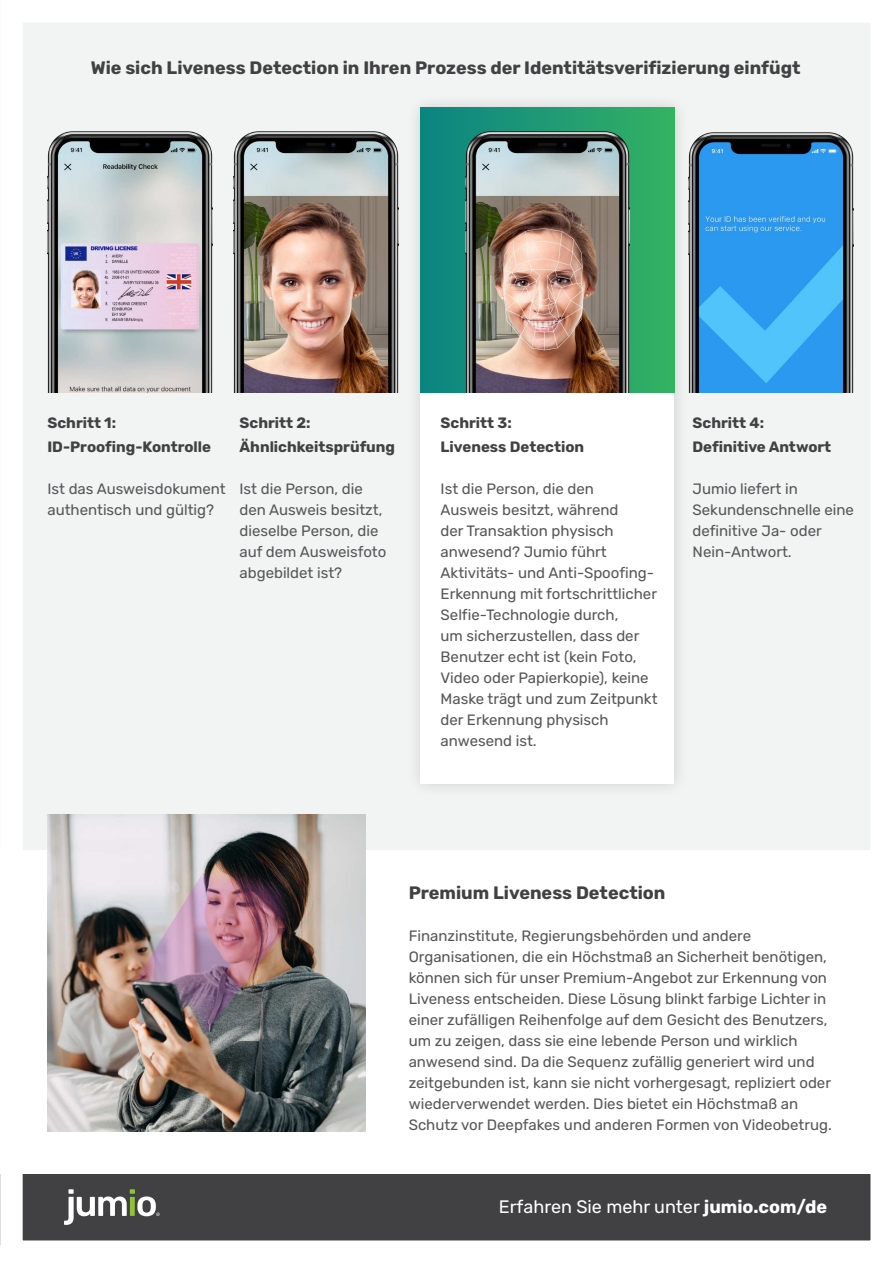
<style>
.page{position:relative;width:893px;height:1263px;background:#fff}
.page>*{position:absolute;margin:0;border:0;box-sizing:border-box;transform-origin:0 0}
.t1{font:700 18px "Rubik";color:#414042}
.t2{font:18px "Rubik";color:#fff}
.t3{font:15px/21px "Rubik";color:#565659}
.t4{font:700 15px/24px "Rubik";color:#414042}
.s1{font-weight:700}
</style>
<div class="page">
<div style="left:0;top:0;width:893px;height:849px;background:#f2f3f3"></div>
<div style="left:405px;top:93px;width:285px;height:705px;background:#000;opacity:.15"></div>
<div style="left:421px;top:108px;width:253px;height:675px;background:#fff"></div>
<img style="left:47px;top:814px;width:318px;height:317px">
<div style="left:0;top:1174px;width:893px;height:71px;background:#414042"></div>
<svg style="left:64px;top:1189px;width:96px;height:36px"></svg>
<div style="left:421px;top:108px;width:253px;height:284px;background:linear-gradient(to right,#0b8483,#34b163)"></div>
<img style="left:47px;top:132px;width:165px;height:260px">
<img style="left:689px;top:132px;width:164px;height:260px">
<img style="left:234px;top:132px;width:164px;height:260px">
<img style="left:465px;top:132px;width:165px;height:260px">
<div style="left:0;top:0;width:893px;height:1263px;border:23px solid #fff"></div>
<p class="t1" style="left:91px;top:58px;width:711px">Wie sich Liveness Detection in Ihren Prozess der Identitätsverifizierung einfügt</p>
<p class="t4" style="left:47px;top:411px;width:165px">Schritt 1:<br>ID-Proofing-Kontrolle</p>
<p class="t3" style="left:47px;top:478px;width:180px">Ist das Ausweisdokument authentisch und gültig?</p>
<p class="t4" style="left:240px;top:411px;width:157px">Schritt 2:<br>Ähnlichkeitsprüfung</p>
<p class="t3" style="left:240px;top:478px;width:148px">Ist die Person, die den Ausweis besitzt, dieselbe Person, die auf dem Ausweisfoto abgebildet ist?</p>
<p class="t4" style="left:441px;top:411px;width:145px">Schritt 3:<br>Liveness Detection</p>
<p class="t3" style="left:441px;top:478px;width:218px">Ist die Person, die den<br>Ausweis besitzt, während<br>der Transaktion physisch anwesend? Jumio führt<br>Aktivitäts- und Anti-Spoofing-<br>Erkennung mit fortschrittlicher<br>Selfie-Technologie durch,<br>um sicherzustellen, dass der<br>Benutzer echt ist (kein Foto,<br>Video oder Papierkopie), keine<br>Maske trägt und zum Zeitpunkt der Erkennung physisch anwesend ist.</p>
<p class="t4" style="left:693px;top:411px;width:140px">Schritt 4:<br>Definitive Antwort</p>
<p class="t3" style="left:693px;top:478px;width:163px">Jumio liefert in<br>Sekundenschnelle eine definitive Ja- oder<br>Nein-Antwort.</p>
<p class="t1" style="left:409px;top:883px;width:258px">Premium Liveness Detection</p>
<p class="t3" style="left:409px;top:926px;width:425px">Finanzinstitute, Regierungsbehörden und andere Organisationen, die ein Höchstmaß an Sicherheit benötigen, können sich für unser Premium-Angebot zur Erkennung von Liveness entscheiden. Diese Lösung blinkt farbige Lichter in einer zufälligen Reihenfolge auf dem Gesicht des Benutzers, um zu zeigen, dass sie eine lebende Person und wirklich anwesend sind. Da die Sequenz zufällig generiert wird und zeitgebunden ist, kann sie nicht vorhergesagt, repliziert oder wiederverwendet werden. Dies bietet ein Höchstmaß an Schutz vor Deepfakes und anderen Formen von Videobetrug.</p>
<p class="t2" style="left:499px;top:1198px;width:330px">Erfahren Sie mehr unter <span class="s1">jumio.com/de</span></p>
</div>
